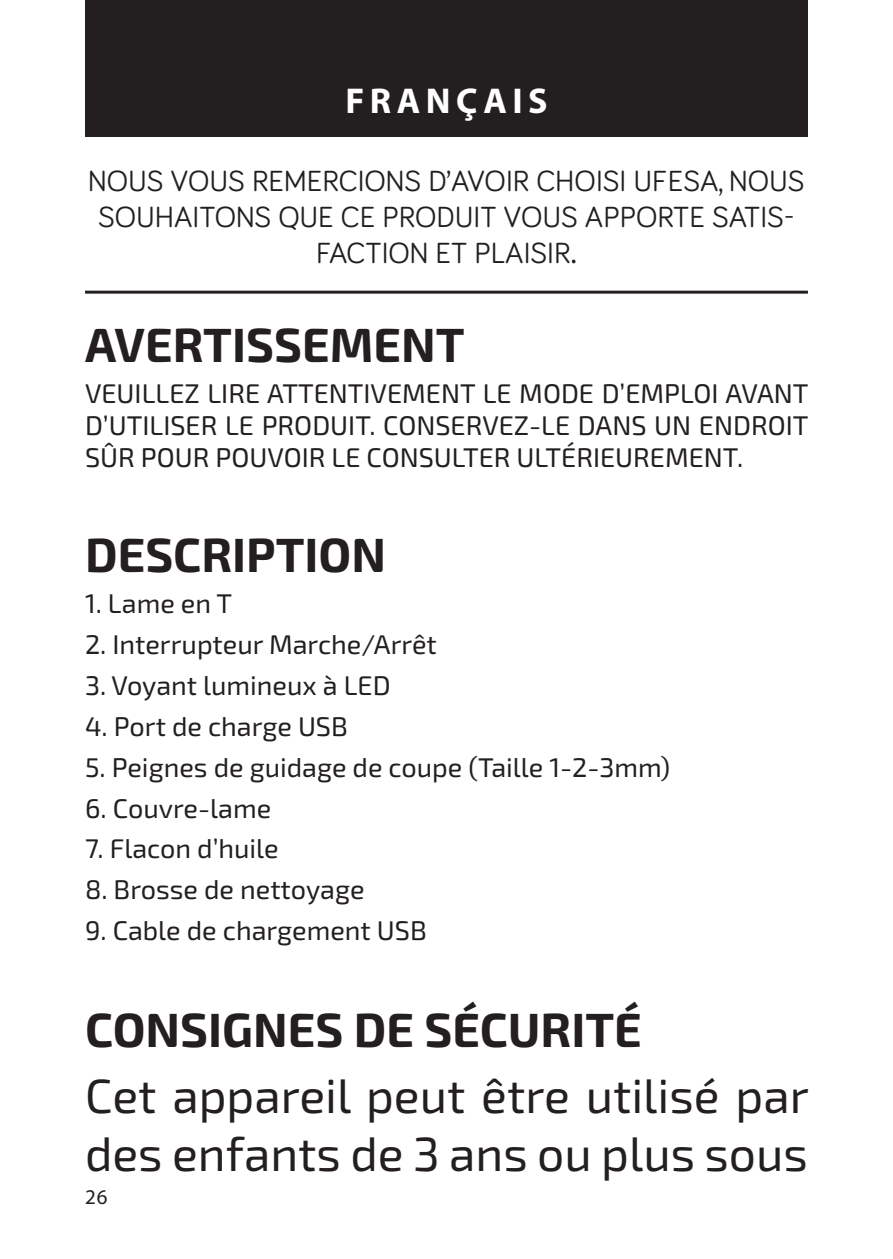
<style>
.page{position:relative;width:893px;height:1259px;background:#fff}
.page>*{position:absolute;margin:0;border:0;box-sizing:border-box;transform-origin:0 0}
.t1{font:48px/57.6px "Exo 2";color:#231f20}
.t2{font:700 48px "Exo 2";color:#231f20}
.t3{font:700 36px "Myriad Pro";letter-spacing:.15em;color:#fff}
.t4{font:30px/36px "Bariol";color:#231f20;text-align:center}
.t5{font:27px/32.4px "Exo 2";color:#231f20;text-align:justify}
.t6{font:21px "Myriad Pro";color:#231f20}
.s1{font-family:"Myriad Pro"}
</style>
<div class="page">
<div style="left:85px;top:0;width:723px;height:136px;background:#231f20"></div>
<hr style="left:85px;top:291px;width:723px;height:3px;background:#231f20">
<h2 class="t3" style="left:345px;top:81px;width:204px">FRANÇAIS</h2>
<p class="t4" style="left:88px;top:161px;width:718px">NOUS VOUS REMERCIONS D’AVOIR CHOISI UFESA, NOUS<br>SOUHAITONS QUE CE PRODUIT VOUS APPORTE SATIS-<br>FACTION ET PLAISIR<span class="s1">.</span></p>
<h1 class="t2" style="left:85px;top:316px;width:381px">AVERTISSEMENT</h1>
<p class="t5" style="left:85px;top:377px;width:725px">VEUILLEZ LIRE ATTENTIVEMENT LE MODE D’EMPLOI AVANT D’UTILISER LE PRODUIT. CONSERVEZ-LE DANS UN ENDROIT SÛR POUR POUVOIR LE CONSULTER ULTÉRIEUREMENT.</p>
<h1 class="t2" style="left:85px;top:526px;width:303px">DESCRIPTION</h1>
<p class="t5" style="left:85px;top:588px;width:149px">1. Lame en T</p>
<p class="t5" style="left:85px;top:629px;width:353px">2. Interrupteur Marche/Arrêt</p>
<p class="t5" style="left:85px;top:669px;width:307px">3. Voyant lumineux à LED</p>
<p class="t5" style="left:85px;top:710px;width:264px">4. Port de charge USB</p>
<p class="t5" style="left:85px;top:751px;width:587px">5. Peignes de guidage de coupe (Taille 1-2-3mm)</p>
<p class="t5" style="left:85px;top:792px;width:188px">6. Couvre-lame</p>
<p class="t5" style="left:85px;top:833px;width:195px">7. Flacon d’huile</p>
<p class="t5" style="left:85px;top:874px;width:281px">8. Brosse de nettoyage</p>
<p class="t5" style="left:85px;top:915px;width:343px">9. Cable de chargement USB</p>
<h1 class="t2" style="left:85px;top:1001px;width:558px">CONSIGNES DE SÉCURITÉ</h1>
<h1 class="t1" style="left:85px;top:1068px;width:725px">Cet appareil peut être utilisé par des enfants de 3 ans ou plus sous</h1>
<p class="t6" style="left:85px;top:1183px;width:24px">26</p>
</div>
